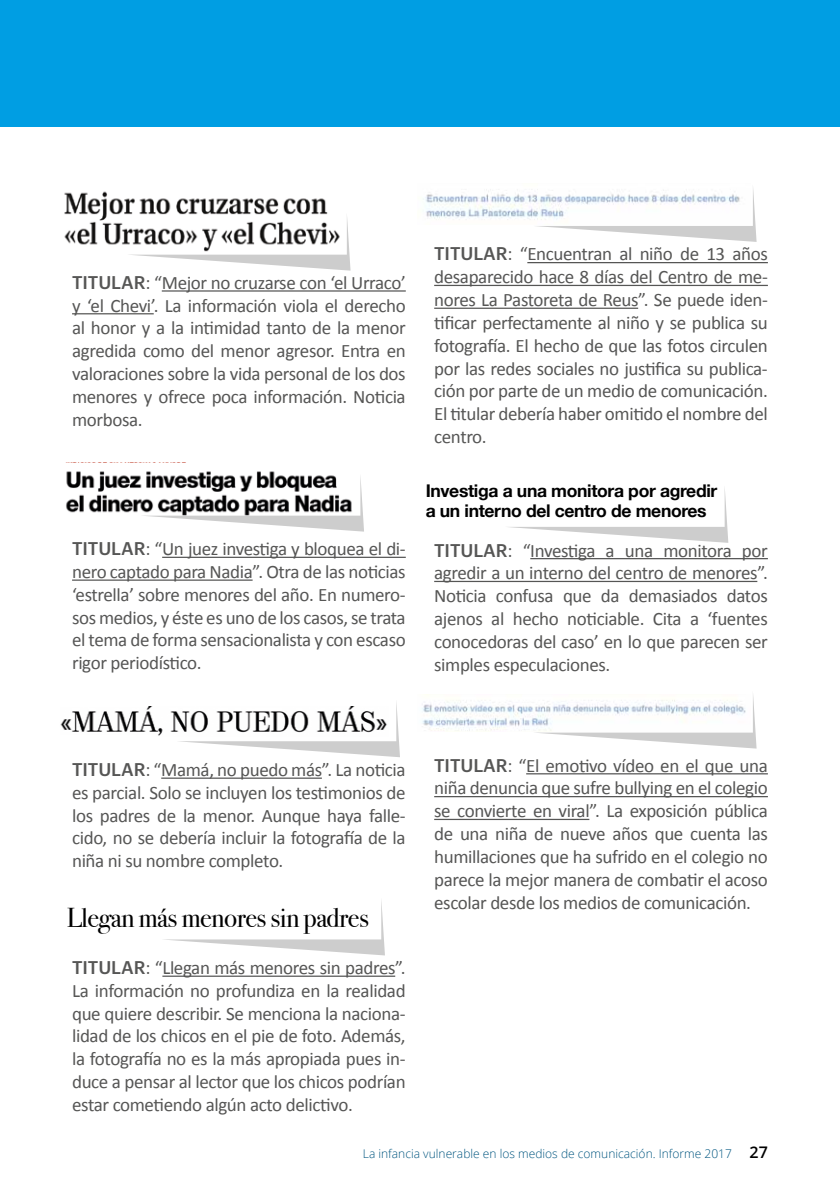
<style>
.page{position:relative;width:840px;height:1191px;background:#fff}
.page>*{position:absolute;margin:0;border:0;box-sizing:border-box;transform-origin:0 0}
.t1{font:27.4px "Bodoni Svty Two ITCTT";letter-spacing:-.02em;color:#000}
.t2{font:19px/22.8px "Calibri";letter-spacing:-.02em;color:#565655;text-align:justify}
.t3{font:700 17.6px/20px "Helvetica Neue";letter-spacing:-.02em;color:#000}
.t4{font:300 12px "Open Sans";color:#005680}
.s1{font-family:"Graphik";font-weight:500;font-size:18px}
.s2{font-weight:600;font-size:16px;color:#000}
</style>
<div class="page">
<hr style="left:162px;top:290px;width:243px;height:2px;background:#565655">
<hr style="left:72px;top:313px;width:82px;height:1px;background:#565655">
<hr style="left:162px;top:556px;width:243px;height:2px;background:#565655">
<hr style="left:72px;top:579px;width:180px;height:2px;background:#565655">
<hr style="left:161px;top:777px;width:161px;height:2px;background:#565655">
<hr style="left:162px;top:975px;width:233px;height:1px;background:#565655">
<img style="left:64px;top:191px;width:264px;height:54px">
<img style="left:66px;top:471px;width:209px;height:42px">
<img style="left:60px;top:706px;width:117px;height:30px">
<hr style="left:527px;top:262px;width:240px;height:1px;background:#565655">
<hr style="left:434px;top:285px;width:333px;height:1px;background:#565655">
<hr style="left:434px;top:308px;width:203px;height:1px;background:#565655">
<hr style="left:530px;top:558px;width:237px;height:1px;background:#565655">
<hr style="left:434px;top:581px;width:322px;height:1px;background:#565655">
<hr style="left:526px;top:773px;width:241px;height:1px;background:#565655">
<hr style="left:434px;top:796px;width:333px;height:1px;background:#565655">
<hr style="left:434px;top:819px;width:155px;height:1px;background:#565655">
<img style="left:425px;top:191px;width:108px;height:29px">
<img style="left:422px;top:694px;width:111px;height:37px">
<div style="left:0;top:0;width:839px;height:126px;background:#009ee3"></div>
<svg style="left:127px;top:213px;width:223px;height:58px"></svg>
<svg style="left:533px;top:189px;width:223px;height:53px"></svg>
<svg style="left:509px;top:488px;width:219px;height:55px"></svg>
<svg style="left:533px;top:696px;width:223px;height:52px"></svg>
<svg style="left:141px;top:474px;width:223px;height:57px"></svg>
<svg style="left:177px;top:702px;width:223px;height:55px"></svg>
<svg style="left:164px;top:901px;width:221px;height:54px"></svg>
<p class="t2" style="left:72px;top:270px;width:335px"><span class="s1">TITULAR</span>: “Mejor no cruzarse con ‘el Urraco’ y ‘el Chevi’. La información viola el derecho al honor y a la intimidad tanto de la menor agredida como del menor agresor. Entra en valoraciones sobre la vida personal de los dos menores y ofrece poca información. Noticia morbosa.</p>
<p class="t2" style="left:72px;top:536px;width:335px"><span class="s1">TITULAR</span>: “Un juez investiga y bloquea el di&shy;nero captado para Nadia”. Otra de las noticias ‘estrella’ sobre menores del año. En numero&shy;sos medios, y éste es uno de los casos, se trata el tema de forma sensacionalista y con escaso rigor periodístico.</p>
<p class="t2" style="left:434px;top:242px;width:335px"><span class="s1">TITULAR</span>: “Encuentran al niño de 13 años desaparecido hace 8 días del Centro de me&shy;nores La Pastoreta de Reus”. Se puede iden&shy;tificar perfectamente al niño y se publica su fotografía. El hecho de que las fotos circulen por las redes sociales no justifica su publica&shy;ción por parte de un medio de comunicación.<br>El titular debería haber omitido el nombre del centro.</p>
<p class="t3" style="left:425px;top:481px;width:293px">Investiga a una monitora por agredir a un interno del centro de menores</p>
<p class="t2" style="left:434px;top:538px;width:335px"><span class="s1">TITULAR</span>: “Investiga a una monitora por agredir a un interno del centro de menores”.<br>Noticia confusa que da demasiados datos ajenos al hecho noticiable. Cita a ‘fuentes conocedoras del caso’ en lo que parecen ser simples especulaciones.</p>
<p class="t2" style="left:72px;top:757px;width:335px"><span class="s1">TITULAR</span>: “Mamá, no puedo más”. La noticia es parcial. Solo se incluyen los testimonios de los padres de la menor. Aunque haya falle&shy;cido, no se debería incluir la fotografía de la niña ni su nombre completo.</p>
<h1 class="t1" style="left:67px;top:895px;width:303px">Llegan más menores sin padres</h1>
<p class="t2" style="left:72px;top:955px;width:335px"><span class="s1">TITULAR</span>: “Llegan más menores sin padres”.<br>La información no profundiza en la realidad que quiere describir. Se menciona la naciona&shy;lidad de los chicos en el pie de foto. Además, la fotografía no es la más apropiada pues in&shy;duce a pensar al lector que los chicos podrían estar cometiendo algún acto delictivo.</p>
<p class="t2" style="left:434px;top:753px;width:335px"><span class="s1">TITULAR</span>: “El emotivo vídeo en el que una niña denuncia que sufre bullying en el colegio se convierte en viral”. La exposición pública de una niña de nueve años que cuenta las humillaciones que ha sufrido en el colegio no parece la mejor manera de combatir el acoso escolar desde los medios de comunicación.</p>
<p class="t4" style="left:362px;top:1145px;width:406px">La infancia vulnerable en los medios de comunicación. Informe 2017 <span class="s2">27</span></p>
</div>
